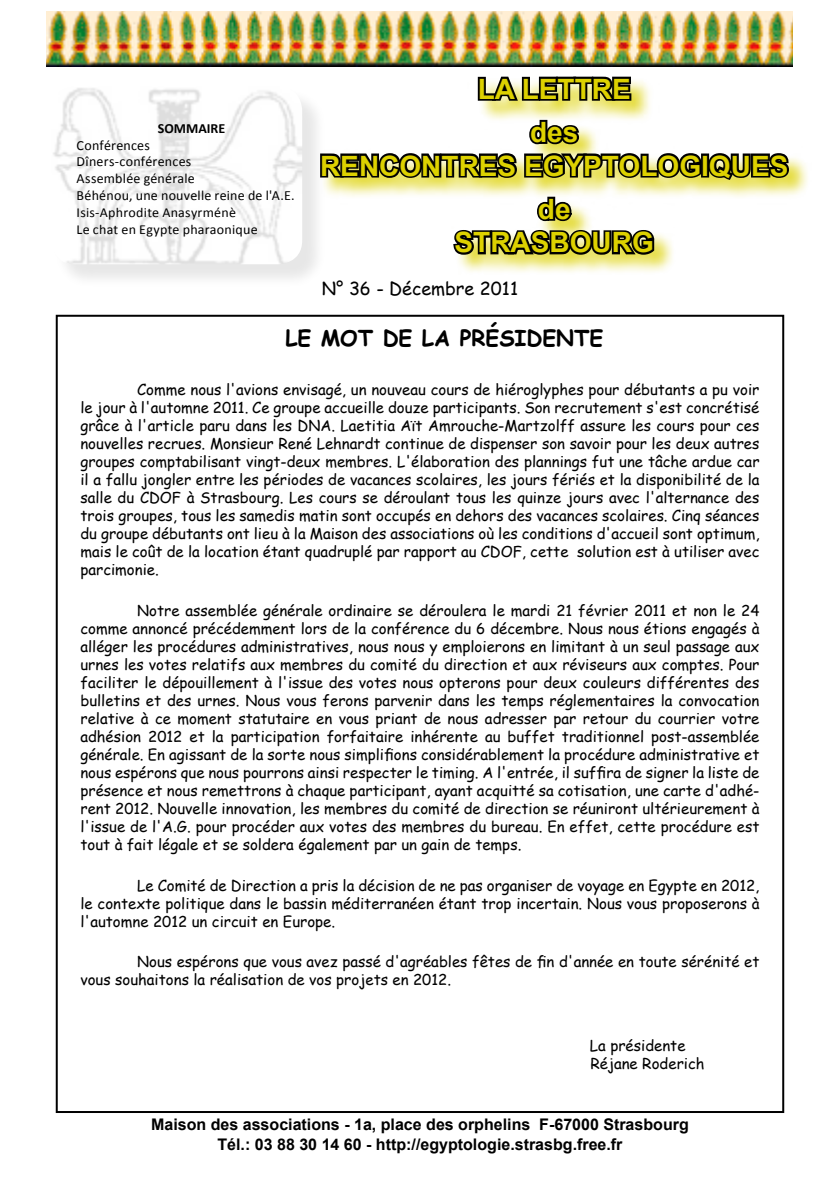
<style>
.page{position:relative;width:840px;height:1191px;background:#fff}
.page>*{position:absolute;margin:0;border:0;box-sizing:border-box;transform-origin:0 0}
.t1{font:700 28px "Arial";color:#ddd100}
.t2{font:700 22px "Comic Sans MS";color:#000}
.t3{font:18px "Comic Sans MS";color:#000}
.t4{font:700 16px "Arial";color:#000}
.paragraphe_justifié{font:15px/18px "Comic Sans MS";color:#000;text-align:justify}
.t5{font:14px "Calibri";letter-spacing:.015em;color:#000}
.t6{font:700 14px "Calibri";color:#000}
.t7{font:13.8px "Calibri";letter-spacing:.015em;color:#000}
</style>
<div class="page">
<div style="left:321px;top:79px;width:490px;height:196px;background:#ddd100;opacity:.75"></div>
<svg style="left:475px;top:76px;width:158px;height:28px"></svg>
<svg style="left:326px;top:118px;width:465px;height:65px"></svg>
<svg style="left:451px;top:195px;width:205px;height:63px"></svg>
<img style="left:47px;top:11px;width:745px;height:56px">
<div style="left:54px;top:90px;width:272px;height:200px;background:#000;opacity:.75"></div>
<img style="left:53px;top:88px;width:249px;height:176px">
<p class="t6" style="left:158px;top:119px;width:69px">SOMMAIRE</p>
<p class="t5" style="left:77px;top:136px;width:75px">Conférences</p>
<p class="t5" style="left:77px;top:153px;width:116px">Dîners-conférences</p>
<p class="t5" style="left:77px;top:170px;width:120px">Assemblée générale</p>
<p class="t5" style="left:77px;top:186px;width:219px">Béhénou, une nouvelle reine de l'A.E.</p>
<p class="t7" style="left:77px;top:203px;width:161px">Isis-Aphrodite Anasyrménè</p>
<p class="t7" style="left:77px;top:220px;width:182px">Le chat en Egypte pharaonique</p>
<p class="t1" style="left:477px;top:70px;width:154px">LA LETTRE</p>
<p class="t1" style="left:529px;top:113px;width:50px">des</p>
<p class="t1" style="left:320px;top:147px;width:469px">RENCONTRES EGYPTOLOGIQUES</p>
<p class="t1" style="left:537px;top:190px;width:34px">de</p>
<p class="t1" style="left:454px;top:224px;width:201px">STRASBOURG</p>
<p class="t3" style="left:322px;top:275px;width:198px">N° 36 - Décembre 2011</p>
<p class="t2" style="left:285px;top:321px;width:319px">LE MOT DE LA PRÉSIDENTE</p>
<p class="paragraphe_justifié" style="left:80px;top:380px;width:680px;text-indent:57px">Comme nous l'avions envisagé, un nouveau cours de hiéroglyphes pour débutants a pu voir le jour à l'automne 2011. Ce groupe accueille douze participants. Son recrutement s'est concrétisé grâce à l'article paru dans les DNA. Laetitia Aït Amrouche-Martzolff assure les cours pour ces nouvelles recrues. Monsieur René Lehnardt continue de dispenser son savoir pour les deux autres groupes comptabilisant vingt-deux membres. L'élaboration des plannings fut une tâche ardue car il a fallu jongler entre les périodes de vacances scolaires, les jours fériés et la disponibilité de la salle du CDOF à Strasbourg. Les cours se déroulant tous les quinze jours avec l'alternance des trois groupes, tous les samedis matin sont occupés en dehors des vacances scolaires. Cinq séances du groupe débutants ont lieu à la Maison des associations où les conditions d'accueil sont optimum, mais le coût de la location étant quadruplé par rapport au CDOF, cette solution est à utiliser avec parcimonie.</p>
<p class="paragraphe_justifié" style="left:80px;top:601px;width:680px;text-indent:57px">Notre assemblée générale ordinaire se déroulera le mardi 21 février 2011 et non le 24 comme annoncé précédemment lors de la conférence du 6 décembre. Nous nous étions engagés à alléger les procédures administratives, nous nous y emploierons en limitant à un seul passage aux urnes les votes relatifs aux membres du comité du direction et aux réviseurs aux comptes. Pour faciliter le dépouillement à l'issue des votes nous opterons pour deux couleurs différentes des bulletins et des urnes. Nous vous ferons parvenir dans les temps réglementaires la convocation relative à ce moment statutaire en vous priant de nous adresser par retour du courrier votre adhésion 2012 et la participation forfaitaire inhérente au buffet traditionnel post-assemblée générale. En agissant de la sorte nous simplifions considérablement la procédure administrative et nous espérons que nous pourrons ainsi respecter le timing. A l'entrée, il suffira de signer la liste de présence et nous remettrons à chaque participant, ayant acquitté sa cotisation, une carte d'adhé&shy;rent 2012. Nouvelle innovation, les membres du comité de direction se réuniront ultérieurement à l'issue de l'A.G. pour procéder aux votes des membres du bureau. En effet, cette procédure est tout à fait légale et se soldera également par un gain de temps.</p>
<p class="paragraphe_justifié" style="left:80px;top:875px;width:680px;text-indent:57px">Le Comité de Direction a pris la décision de ne pas organiser de voyage en Egypte en 2012, le contexte politique dans le bassin méditerranéen étant trop incertain. Nous vous proposerons à l'automne 2012 un circuit en Europe.</p>
<p class="paragraphe_justifié" style="left:80px;top:952px;width:680px;text-indent:57px">Nous espérons que vous avez passé d'agréables fêtes de fin d'année en toute sérénité et vous souhaitons la réalisation de vos projets en 2012.</p>
<p class="paragraphe_justifié" style="left:589px;top:1035px;width:97px">La présidente</p>
<p class="paragraphe_justifié" style="left:590px;top:1053px;width:116px">Réjane Roderich</p>
<p class="t4" style="left:151px;top:1114px;width:539px">Maison des associations - 1a, place des orphelins F-67000 Strasbourg</p>
<p class="t4" style="left:217px;top:1133px;width:406px">Tél.: 03 88 30 14 60 - http://egyptologie.strasbg.free.fr</p>
</div>
